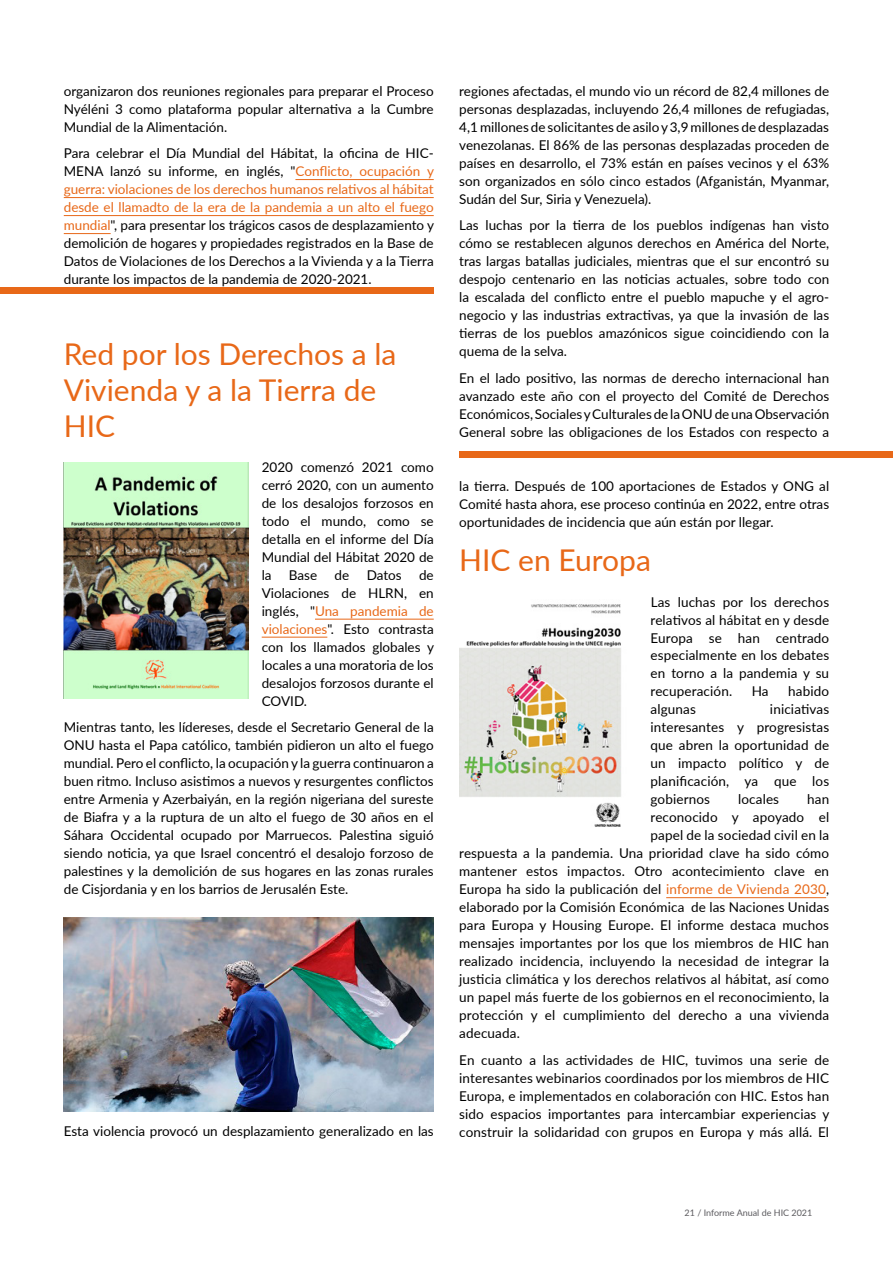
<style>
.page{position:relative;width:893px;height:1263px;background:#fff}
.page>*{position:absolute;margin:0;border:0;box-sizing:border-box;transform-origin:0 0}
.t1{font:30px/36px "Lato";color:#e86818}
.t2{font:13.5px/18px "Lato";letter-spacing:.01em;color:#000;text-align:justify}
.t3{font:9px "Lato";color:#5c5b5f}
.s1{color:#e86818}
</style>
<div class="page">
<hr style="left:295px;top:179px;width:139px;height:1px;background:#e86818">
<hr style="left:64px;top:197px;width:370px;height:1px;background:#e86818">
<hr style="left:64px;top:215px;width:370px;height:1px;background:#e86818">
<hr style="left:64px;top:233px;width:47px;height:1px;background:#e86818">
<hr style="left:315px;top:619px;width:119px;height:1px;background:#e86818">
<hr style="left:262px;top:637px;width:65px;height:1px;background:#e86818">
<img style="left:64px;top:462px;width:185px;height:236px">
<img style="left:64px;top:918px;width:370px;height:194px">
<hr style="left:666px;top:897px;width:160px;height:1px;background:#e86818">
<img style="left:459px;top:604px;width:162px;height:223px">
<div style="left:0;top:287px;width:434px;height:6px;background:#e86818"></div>
<div style="left:459px;top:451px;width:434px;height:7px;background:#e86818"></div>
<p class="t2" style="left:64px;top:81px;width:371px">organizaron dos reuniones regionales para preparar el Proceso Nyéléni 3 como plataforma popular alternativa a la Cumbre Mundial de la Alimentación.</p>
<p class="t2" style="left:64px;top:144px;width:372px">Para celebrar el Día Mundial del Hábitat, la oficina de HIC-MENA lanzó su informe, en inglés, "<span class="s1">Conflicto, ocupación y guerra: violaciones de los derechos humanos relativos al hábitat desde el llamadto de la era de la pandemia a un alto el fuego mundial</span>", para presentar los trágicos casos de desplazamiento y demolición de hogares y propiedades registrados en la Base de Datos de Violaciones de los Derechos a la Vivienda y a la Tierra durante los impactos de la pandemia de 2020-2021.</p>
<h1 class="t1" style="left:64px;top:335px;width:334px">Red por los Derechos a la<br>Vivienda y a la Tierra de<br>HIC</h1>
<p class="t2" style="left:262px;top:457px;width:174px">2020 comenzó 2021 como cerró 2020, con un aumento de los desalojos forzosos en todo el mundo, como se detalla en el informe del Día Mundial del Hábitat 2020 de la</p>
<p class="t2" style="left:262px;top:565px;width:174px;text-indent:157px">de Violaciones de HLRN, en inglés, "<span class="s1">Una pandemia de violaciones</span>". Esto contrasta con los llamados globales y locales a una moratoria de los desalojos forzosos durante el COVID.</p>
<p class="t2" style="left:64px;top:718px;width:371px">Mientras tanto, les lídereses, desde el Secretario General de la ONU hasta el Papa católico, también pidieron un alto el fuego mundial. Pero el conflicto, la ocupación y la guerra continuaron a buen ritmo. Incluso asistimos a nuevos y resurgentes conflictos entre Armenia y Azerbaiyán, en la región nigeriana del sureste de Biafra y a la ruptura de un alto el fuego de 30 años en el Sáhara Occidental ocupado por Marruecos. Palestina siguió siendo noticia, ya que Israel concentró el desalojo forzoso de palestines y la demolición de sus hogares en las zonas rurales de Cisjordania y en los barrios de Jerusalén Este.</p>
<p class="t2" style="left:289px;top:565px;width:30px">Base</p>
<p class="t2" style="left:335px;top:565px;width:16px">de</p>
<p class="t2" style="left:367px;top:565px;width:37px">Datos</p>
<p class="t2" style="left:64px;top:1121px;width:371px">Esta violencia provocó un desplazamiento generalizado en las</p>
<p class="t2" style="left:459px;top:81px;width:371px">regiones afectadas, el mundo vio un récord de 82,4 millones de personas desplazadas, incluyendo 26,4 millones de refugiadas, 4,1 millones de solicitantes de asilo y 3,9 millones de desplazadas venezolanas. El 86% de las personas desplazadas proceden de países en desarrollo, el 73% están en países vecinos y el 63% son organizados en sólo cinco estados (Afganistán, Myanmar, Sudán del Sur, Siria y Venezuela).</p>
<p class="t2" style="left:459px;top:216px;width:371px">Las luchas por la tierra de los pueblos indígenas han visto cómo se restablecen algunos derechos en América del Norte, tras largas batallas judiciales, mientras que el sur encontró su despojo centenario en las noticias actuales, sobre todo con la escalada del conflicto entre el pueblo mapuche y el agro&shy;negocio y las industrias extractivas, ya que la invasión de las tierras de los pueblos amazónicos sigue coincidiendo con la quema de la selva.</p>
<p class="t2" style="left:459px;top:368px;width:371px">En el lado positivo, las normas de derecho internacional han avanzado este año con el proyecto del Comité de Derechos Económicos, Sociales y Culturales de la ONU de una Observación General sobre las obligaciones de los Estados con respecto a</p>
<p class="t2" style="left:459px;top:476px;width:371px">la tierra. Después de 100 aportaciones de Estados y ONG al Comité hasta ahora, ese proceso continúa en 2022, entre otras oportunidades de incidencia que aún están por llegar.</p>
<h1 class="t1" style="left:459px;top:541px;width:193px">HIC en Europa</h1>
<p class="t2" style="left:651px;top:592px;width:180px">Las luchas por los derechos relativos al hábitat en y desde Europa se han centrado especialmente en los debates en torno a la pandemia y su recuperación.</p>
<p class="t2" style="left:752px;top:682px;width:18px">Ha</p>
<p class="t2" style="left:788px;top:682px;width:42px">habido</p>
<p class="t2" style="left:651px;top:700px;width:47px">algunas</p>
<p class="t2" style="left:651px;top:700px;width:180px;text-indent:119px">iniciativas interesantes y progresistas que abren la oportunidad de un impacto político y de planificación, ya que los gobiernos</p>
<p class="t2" style="left:738px;top:790px;width:42px">locales</p>
<p class="t2" style="left:807px;top:790px;width:24px">han</p>
<p class="t2" style="left:651px;top:808px;width:180px">reconocido y apoyado el</p>
<p class="t2" style="left:651px;top:826px;width:180px">papel de la sociedad civil en la</p>
<p class="t2" style="left:459px;top:844px;width:371px">respuesta a la pandemia. Una prioridad clave ha sido cómo</p>
<p class="t2" style="left:459px;top:862px;width:371px">mantener estos impactos. Otro acontecimiento clave en</p>
<p class="t2" style="left:459px;top:880px;width:371px">Europa ha sido la publicación del <span class="s1">informe de Vivienda 2030</span>,</p>
<p class="t2" style="left:459px;top:898px;width:371px">elaborado por la Comisión Económica de las Naciones Unidas</p>
<p class="t2" style="left:459px;top:916px;width:371px">para Europa y Housing Europe. El informe destaca muchos</p>
<p class="t2" style="left:459px;top:934px;width:371px">mensajes importantes por los que los miembros de HIC han</p>
<p class="t2" style="left:459px;top:952px;width:371px">realizado incidencia, incluyendo la necesidad de integrar la</p>
<p class="t2" style="left:459px;top:970px;width:371px">justicia climática y los derechos relativos al hábitat, así como</p>
<p class="t2" style="left:459px;top:988px;width:371px">un papel más fuerte de los gobiernos en el reconocimiento, la</p>
<p class="t2" style="left:459px;top:1006px;width:371px">protección y el cumplimiento del derecho a una vivienda</p>
<p class="t2" style="left:459px;top:1024px;width:62px">adecuada.</p>
<p class="t2" style="left:459px;top:1050px;width:372px">En cuanto a las actividades de HIC, tuvimos una serie de interesantes webinarios coordinados por los miembros de HIC Europa, e implementados en colaboración con HIC. Estos han sido espacios importantes para intercambiar experiencias y construir la solidaridad con grupos en Europa y más allá. El</p>
<p class="t3" style="left:685px;top:1206px;width:129px">21 / Informe Anual de HIC 2021</p>
</div>
